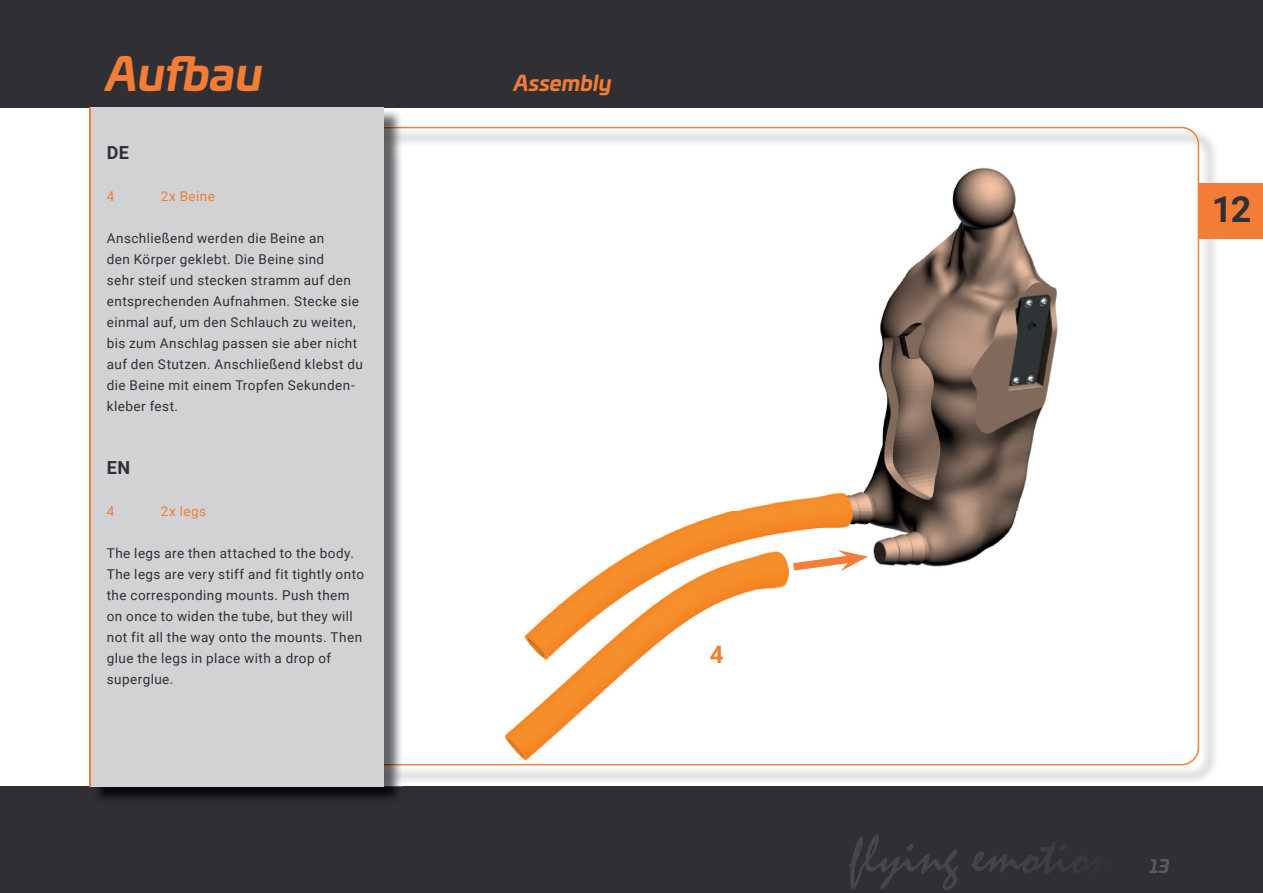
<style>
.page{position:relative;width:1263px;height:893px;background:#fff}
.page>*{position:absolute;margin:0;border:0;box-sizing:border-box;transform-origin:0 0}
.t1{font:italic 700 45px "Univia Pro";color:#f47d35}
.t2{font:700 36px "Roboto";color:#302f35}
.t3{font:700 24px "Roboto";color:#f47d34}
.t4{font:italic 700 21px "Univia Pro";color:#f47d35}
.t5{font:700 18px "Roboto";color:#302f35}
.t6{font:italic 700 18px "Univia Pro";color:#5e595d}
.t7{font:13.5px/21px "Roboto";letter-spacing:.03em;color:#302f35}
.t8{font:13.5px "Roboto";letter-spacing:.035em;color:#f47d34}
</style>
<div class="page">
<div style="left:0;top:0;width:1263px;height:107px;background:#302f34"></div>
<div style="left:0;top:786px;width:1263px;height:107px;background:#302f34"></div>
<svg style="left:907px;top:844px;width:6px;height:7px"></svg>
<svg style="left:849px;top:835px;width:32px;height:54px"></svg>
<svg style="left:977px;top:842px;width:89px;height:25px"></svg>
<img style="left:403px;top:133px;width:814px;height:649px">
<svg style="left:403px;top:127px;width:796px;height:638px"></svg>
<div style="left:1199px;top:183px;width:64px;height:55px;background:#f37d36"></div>
<svg style="left:793px;top:550px;width:75px;height:21px"></svg>
<img style="left:92px;top:111px;width:311px;height:688px">
<img style="left:384px;top:127px;width:19px;height:638px">
<div style="left:89px;top:107px;width:295px;height:679px;background:#d1d2d4"></div>
<hr style="left:89px;top:107px;width:2px;height:680px;background:#f37d36">
<h1 class="t1" style="left:106px;top:38px;width:158px">Aufbau</h1>
<h3 class="t5" style="left:107px;top:140px;width:24px">DE</h3>
<p class="t8" style="left:107px;top:187px;width:9px">4</p>
<p class="t8" style="left:161px;top:187px;width:56px">2x Beine</p>
<p class="t7" style="left:107px;top:227px;width:258px">Anschließend werden die Beine an<br>den Körper geklebt. Die Beine sind<br>sehr steif und stecken stramm auf den entsprechenden Aufnahmen. Stecke sie einmal auf, um den Schlauch zu weiten, bis zum Anschlag passen sie aber nicht auf den Stutzen. Anschließend klebst du die Beine mit einem Tropfen Sekunden&shy;kleber fest.</p>
<h3 class="t5" style="left:107px;top:455px;width:25px">EN</h3>
<p class="t8" style="left:107px;top:502px;width:9px">4</p>
<p class="t8" style="left:161px;top:502px;width:47px">2x legs</p>
<p class="t7" style="left:107px;top:542px;width:259px">The legs are then attached to the body.<br>The legs are very stiff and fit tightly onto the corresponding mounts. Push them on once to widen the tube, but they will not fit all the way onto the mounts. Then glue the legs in place with a drop of superglue.</p>
<h3 class="t4" style="left:514px;top:67px;width:99px">Assembly</h3>
<h3 class="t3" style="left:710px;top:638px;width:15px">4</h3>
<h2 class="t2" style="left:1212px;top:184px;width:41px">12</h2>
<h3 class="t6" style="left:1149px;top:852px;width:22px">13</h3>
</div>
